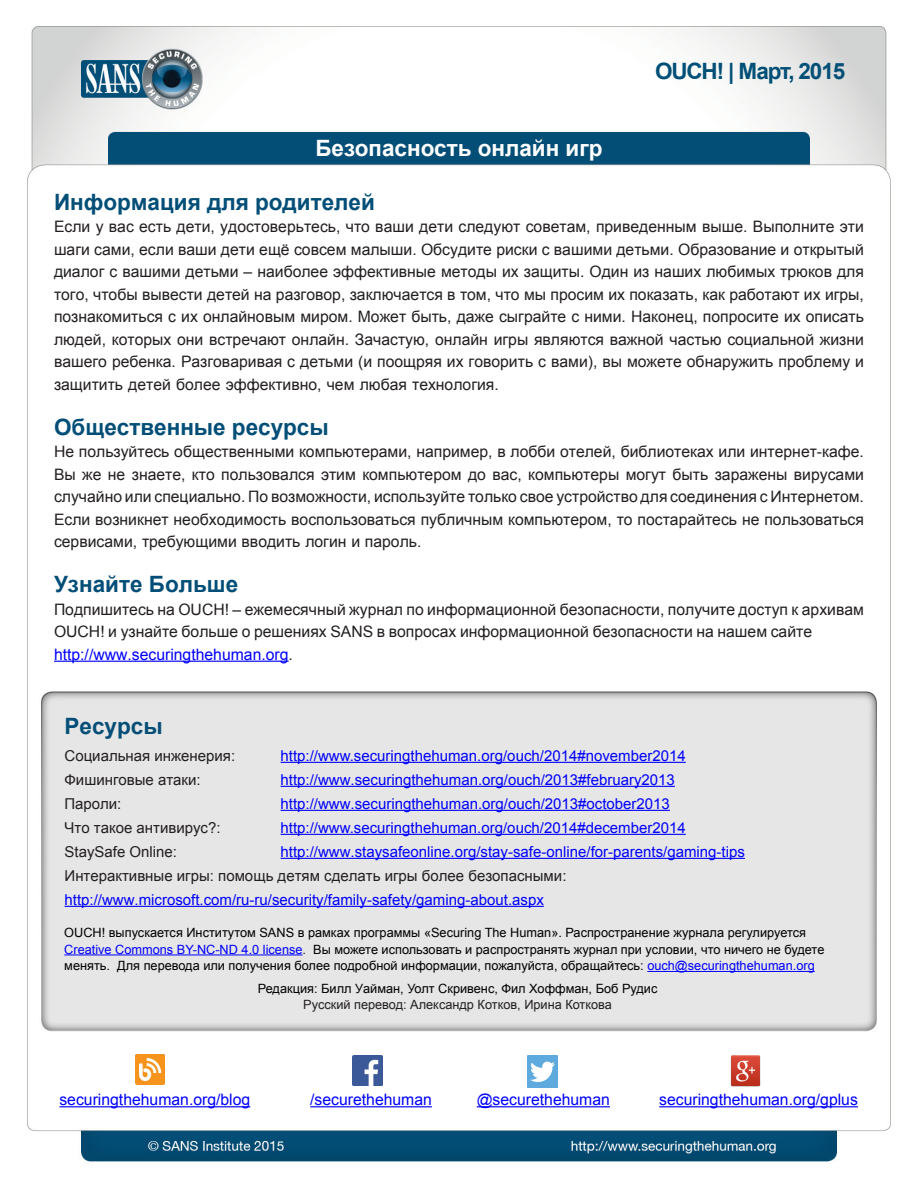
<style>
.page{position:relative;width:918px;height:1188px;background:#fff}
.page>*{position:absolute;margin:0;border:0;box-sizing:border-box;transform-origin:0 0}
.MainText{font:700 22.5px "Arial";color:#024e77}
.t1{font:700 22.5px "Arial";color:#fff}
.t2{font:700 22.5px "Arial";letter-spacing:-.05em;color:#004f77}
.MainText-2{font:15.75px/22.5px "Arial";color:#231f20;text-align:justify}
.MainText-3{font:15.75px "Arial";color:#00f}
.MainText-4{font:15px "Arial";color:#00f}
.MainText-5{font:15px "Arial";color:#231f20}
.t3{font:12.75px/16.5px "Arial";color:#000}
.t4{font:12.75px "Arial";color:#231f20}
.s1{color:#231f20}
.s2{color:#00f}
</style>
<div class="page">
<img style="left:27px;top:26px;width:864px;height:1136px">
<hr style="left:54px;top:661px;width:235px;height:1px;background:#00f">
<hr style="left:64px;top:954px;width:239px;height:1px;background:#00f">
<hr style="left:647px;top:971px;width:168px;height:1px;background:#00f">
<hr style="left:281px;top:762px;width:405px;height:1px;background:#00f">
<hr style="left:281px;top:786px;width:394px;height:1px;background:#00f">
<hr style="left:281px;top:810px;width:389px;height:1px;background:#00f">
<hr style="left:281px;top:834px;width:405px;height:1px;background:#00f">
<hr style="left:281px;top:858px;width:464px;height:1px;background:#00f">
<hr style="left:65px;top:906px;width:479px;height:1px;background:#00f">
<img style="left:135px;top:1054px;width:30px;height:30px">
<hr style="left:59px;top:1106px;width:191px;height:1px;background:#00f">
<img style="left:353px;top:1055px;width:29px;height:30px">
<hr style="left:310px;top:1106px;width:122px;height:1px;background:#00f">
<img style="left:527px;top:1055px;width:30px;height:32px">
<hr style="left:477px;top:1106px;width:133px;height:1px;background:#00f">
<img style="left:730px;top:1054px;width:30px;height:32px">
<hr style="left:659px;top:1106px;width:199px;height:1px;background:#00f">
<h1 class="t1" style="left:315px;top:133px;width:289px">Безопасность онлайн игр</h1>
<h1 class="t2" style="left:655px;top:56px;width:192px">OUCH! | Март, 2015</h1>
<p class="MainText" style="left:54px;top:187px;width:322px">Информация для родителей</p>
<p class="MainText-2" style="left:54px;top:215px;width:812px">Если у вас есть дети, удостоверьтесь, что ваши дети следуют советам, приведенным выше. Выполните эти шаги сами, если ваши дети ещё совсем малыши. Обсудите риски с вашими детьми. Образование и открытый диалог с вашими детьми – наиболее эффективные методы их защиты. Один из наших любимых трюков для того, чтобы вывести детей на разговор, заключается в том, что мы просим их показать, как работают их игры, познакомиться с их онлайновым миром. Может быть, даже сыграйте с ними. Наконец, попросите их описать людей, которых они встречают онлайн. Зачастую, онлайн игры являются важной частью социальной жизни вашего ребенка. Разговаривая с детьми (и поощряя их говорить с вами ,) вы можете обнаружить проблему и защитить детей более эффективно, чем любая технология.</p>
<p class="MainText" style="left:54px;top:412px;width:276px">Общественные ресурсы</p>
<p class="MainText-2" style="left:54px;top:440px;width:812px">Не пользуйтесь общественными компьютерами, например в, лобби отелей, библиотеках или интернет-кафе.<br>Вы же не знаете, кто пользовался этим компьютером до вас, компьютеры могут быть заражены вирусами случайно или специально. По возможности, используйте только свое устройство для соединения с Интернетом.</p>
<p class="MainText-2" style="left:54px;top:508px;width:811px">Если возникнет необходимость воспользоваться публичным компьютером, то постарайтесь не пользоваться сервисами, требующими вводить логин и пароль.</p>
<p class="MainText" style="left:54px;top:569px;width:186px">Узнайте Больше</p>
<p class="MainText-2" style="left:54px;top:598px;width:812px">Подпишитесь на OUCH! – ежемесячный журнал по информационной безопасности, получите доступ к архивам<br>OUCH и! узнайте больше о решениях SANS в вопросах информационной безопасности на нашем сайте</p>
<p class="MainText-3" style="left:54px;top:644px;width:240px">http://www.securingthehuman.org<span class="s1">.</span></p>
<p class="MainText" style="left:65px;top:711px;width:100px">Ресурсы</p>
<p class="MainText-5" style="left:65px;top:746px;width:172px">Социальная инженерия:</p>
<p class="MainText-4" style="left:281px;top:746px;width:407px">http://www.securingthehuman.org/ouch/2014#november2014</p>
<p class="MainText-5" style="left:65px;top:770px;width:138px">Фишинговые атаки:</p>
<p class="MainText-4" style="left:281px;top:770px;width:396px">http://www.securingthehuman.org/ouch/2013#february2013</p>
<p class="MainText-5" style="left:65px;top:794px;width:58px">Пароли:</p>
<p class="MainText-4" style="left:281px;top:794px;width:391px">http://www.securingthehuman.org/ouch/2013#october2013</p>
<p class="MainText-5" style="left:65px;top:818px;width:158px">Что такое антивирус :?</p>
<p class="MainText-4" style="left:281px;top:818px;width:407px">http://www.securingthehuman.org/ouch/2014#december2014</p>
<p class="MainText-5" style="left:65px;top:842px;width:114px">StaySafe Online:</p>
<p class="MainText-5" style="left:65px;top:866px;width:503px">Интерактивные игры: помощь детям сделать игры более безопасными:</p>
<p class="MainText-4" style="left:65px;top:890px;width:481px">http://www.microsoft.com/ru-ru/security/family-safety/gaming-about.aspx</p>
<p class="MainText-4" style="left:281px;top:842px;width:466px">http://www.staysafeonline.org/stay-safe-online/for-parents/gaming-tips</p>
<p class="t3" style="left:313px;top:925px;width:513px;text-indent:-249px">OUCH! выпускается Институтом SANS в рамках программы «Securing The Human .» Распространение журнала регулируется<br>Вы можете использовать и распространять журнал при условии, что ничего не будете</p>
<p class="t3" style="left:117px;top:941px;width:699px;text-indent:-53px"><span class="s2">Creative Commons BY-NC-ND 4.0 license</span><span class="s1">.<br></span>Для перевода или получения более подробной информации, пожалуйста, обращайтесь: <span class="s2">ouch@securingthehuman.org</span></p>
<p class="t3" style="left:64px;top:958px;width:47px">менять.</p>
<p class="t3" style="left:258px;top:980px;width:401px">Редакция: Билл Уайман, Уолт Скривенс, Фил Хоффман, Боб Рудис</p>
<p class="t4" style="left:303px;top:996px;width:310px">Русский перевод: Александр Котков, Ирина Коткова</p>
<p class="MainText-3" style="left:59px;top:1089px;width:192px">securingthehuman.org/blog</p>
<p class="MainText-3" style="left:310px;top:1089px;width:123px">/securethehuman</p>
<p class="MainText-3" style="left:477px;top:1089px;width:135px">@securethehuman</p>
<p class="MainText-3" style="left:659px;top:1089px;width:200px">securingthehuman.org/gplus</p>
</div>
